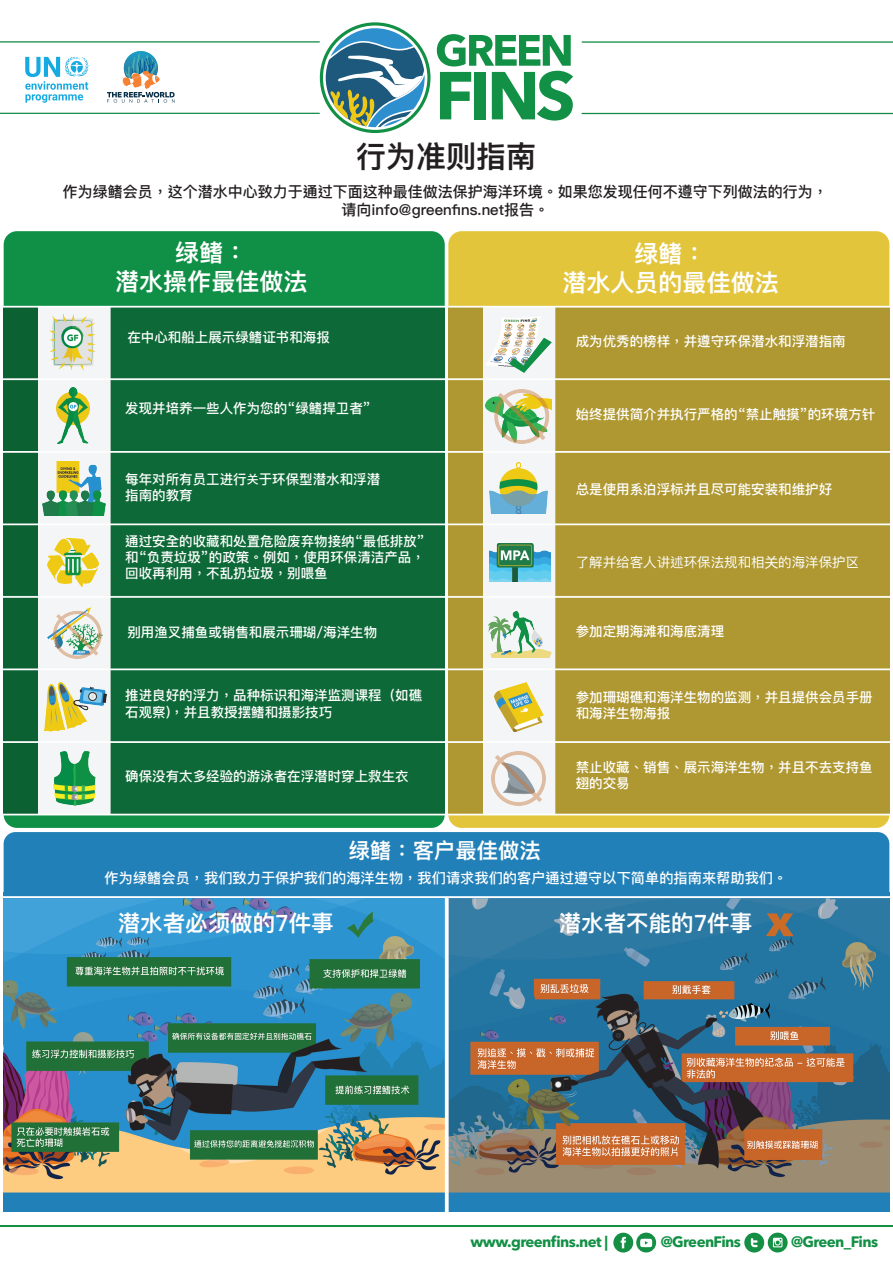
<style>
.page{position:relative;width:893px;height:1263px;background:#fff}
.page>*{position:absolute;margin:0;border:0;box-sizing:border-box;transform-origin:0 0}
.t1{font:30px "Ping Fang TC Semibold";color:#231f20}
.t2{font:24px/28.8px "Ping Fang TC Semibold";color:#fff;text-align:center}
.t3{font:22.5px "Ping Fang TC Semibold";color:#fdfdfd}
.t4{font:21.3px "Ping Fang TC Semibold";color:#fdfdfd}
.t5{font:15px/18px "Ping Fang TC Medium";color:#231f20;text-align:center}
.t6{font:700 15px "Avenir Next LT Pro";letter-spacing:-.04em;color:#129045}
.t7{font:14.25px "Ping Fang TC Medium";color:#fff}
.t8{font:13.5px/16.2px "Ping Fang TC Medium";color:#fff}
.t9{font:13.5px "Ping Fang TC Regular";color:#fff}
.s1{font-family:"SF Pro Ping Fang SC";font-weight:500}
.s2{font-family:"Microsoft Ya Hei"}
</style>
<div class="page">
<div style="left:4px;top:231px;width:441px;height:597px;background:#0f9046;border-radius:13px"></div>
<div style="left:448px;top:231px;width:441px;height:597px;background:#e3c53c;border-radius:13px"></div>
<img style="left:3px;top:305px;width:887px;height:510px">
<div style="left:613px;top:1233px;width:20px;height:19px;background:#158f44;border-radius:50%"></div>
<svg style="left:621px;top:1237px;width:5px;height:11px"></svg>
<div style="left:744px;top:1233px;width:20px;height:19px;background:#158f44;border-radius:50%"></div>
<svg style="left:751px;top:1238px;width:7px;height:9px"></svg>
<svg style="left:768px;top:1232px;width:20px;height:20px"></svg>
<svg style="left:773px;top:1238px;width:9px;height:9px"></svg>
<svg style="left:636px;top:1232px;width:20px;height:20px"></svg>
<svg style="left:640px;top:1239px;width:12px;height:8px"></svg>
<hr style="left:0;top:1225px;width:893px;height:1px;background:#158f44">
<svg style="left:581px;top:113px;width:312px;height:1px"></svg>
<svg style="left:582px;top:41px;width:311px;height:2px"></svg>
<svg style="left:437px;top:34px;width:136px;height:87px"></svg>
<svg style="left:0;top:22px;width:430px;height:111px"></svg>
<div style="left:4px;top:832px;width:885px;height:380px;background:#2280b9;border-radius:12px"></div>
<img style="left:4px;top:896px;width:885px;height:315px">
<svg style="left:347px;top:912px;width:26px;height:26px"></svg>
<svg style="left:766px;top:913px;width:28px;height:23px"></svg>
<h1 class="t1" style="left:356px;top:137px;width:182px">行为准则指南</h1>
<p class="t5" style="left:63px;top:183px;width:767px">作为绿鳍会员，这个潜水中心致力于通过下面这种最佳做法保护海洋环境。如果您发现任何不遵守下列做法的行为，请向info@greenfins.net报告。</p>
<h2 class="t2" style="left:115px;top:239px;width:194px">绿鳍：<br>潜水操作最佳做法</h2>
<p class="t8" style="left:127px;top:329px;width:204px">在中心和船上展示绿鳍证书和海报</p>
<h2 class="t2" style="left:563px;top:240px;width:218px">绿鳍：<br>潜水人员的最佳做法</h2>
<p class="t8" style="left:576px;top:333px;width:272px">成为优秀的榜样，并遵守环保潜水和浮潜指南</p>
<p class="t8" style="left:125px;top:401px;width:247px">发现并培养一些人作为您的“绿鳍捍卫者”</p>
<p class="t8" style="left:125px;top:471px;width:256px">每年对所有员工进行<span class="s1">关</span>于环保型潜水和浮潜指南的教育</p>
<p class="t8" style="left:125px;top:533px;width:301px;text-align:justify">通过安全的收藏和处置危险废弃物接纳“最低排放”和“负责垃圾”的政策。例如，使用环保清洁产品，回收再利用，不乱扔垃圾，别喂鱼</p>
<p class="t8" style="left:127px;top:624px;width:251px">别用渔叉捕鱼或销售和展示珊瑚/海洋生物</p>
<p class="t8" style="left:125px;top:688px;width:299px">推进良好的浮力，品种标识和海洋监测课程（如礁石观察)，并且教授摆鳍和摄影技巧</p>
<p class="t8" style="left:125px;top:768px;width:285px">确保没有太多经验的游泳者在浮潜时穿上救生衣</p>
<p class="t8" style="left:576px;top:406px;width:301px">始终提供简介并执行严格的“禁止触摸”的环境方针</p>
<p class="t8" style="left:576px;top:481px;width:258px">总是使用系泊浮标并且尽可能安装和维护好</p>
<p class="t9" style="left:576px;top:554px;width:285px">了解并给客人讲述环保法规和相<span class="s2">关</span>的海洋保护区</p>
<p class="t8" style="left:576px;top:624px;width:150px">参加定期海滩和海底清理</p>
<p class="t8" style="left:576px;top:689px;width:299px">参加珊瑚礁和海洋生物的监测，并且提供会员手册和海洋生物海报</p>
<p class="t8" style="left:576px;top:759px;width:299px">禁止收藏、销售、展示海洋生物，并且不去支持鱼翅的交易</p>
<h3 class="t4" style="left:349px;top:838px;width:194px">绿鳍：客户最佳做法</h3>
<p class="t7" style="left:105px;top:869px;width:684px">作为绿鳍会员，我们致力于保护我们的海洋生物，我们请求我们的客户通过遵守以下简单的指南来帮助我们。</p>
<h3 class="t3" style="left:118px;top:909px;width:217px">潜水者必须做的7件事</h3>
<h3 class="t3" style="left:559px;top:909px;width:195px">潜水者不能的7件事</h3>
<p class="t6" style="left:470px;top:1232px;width:139px">www.greenfins.net |</p>
<p class="t6" style="left:661px;top:1232px;width:82px">@GreenFins</p>
<p class="t6" style="left:791px;top:1232px;width:88px">@Green_Fins</p>
</div>
